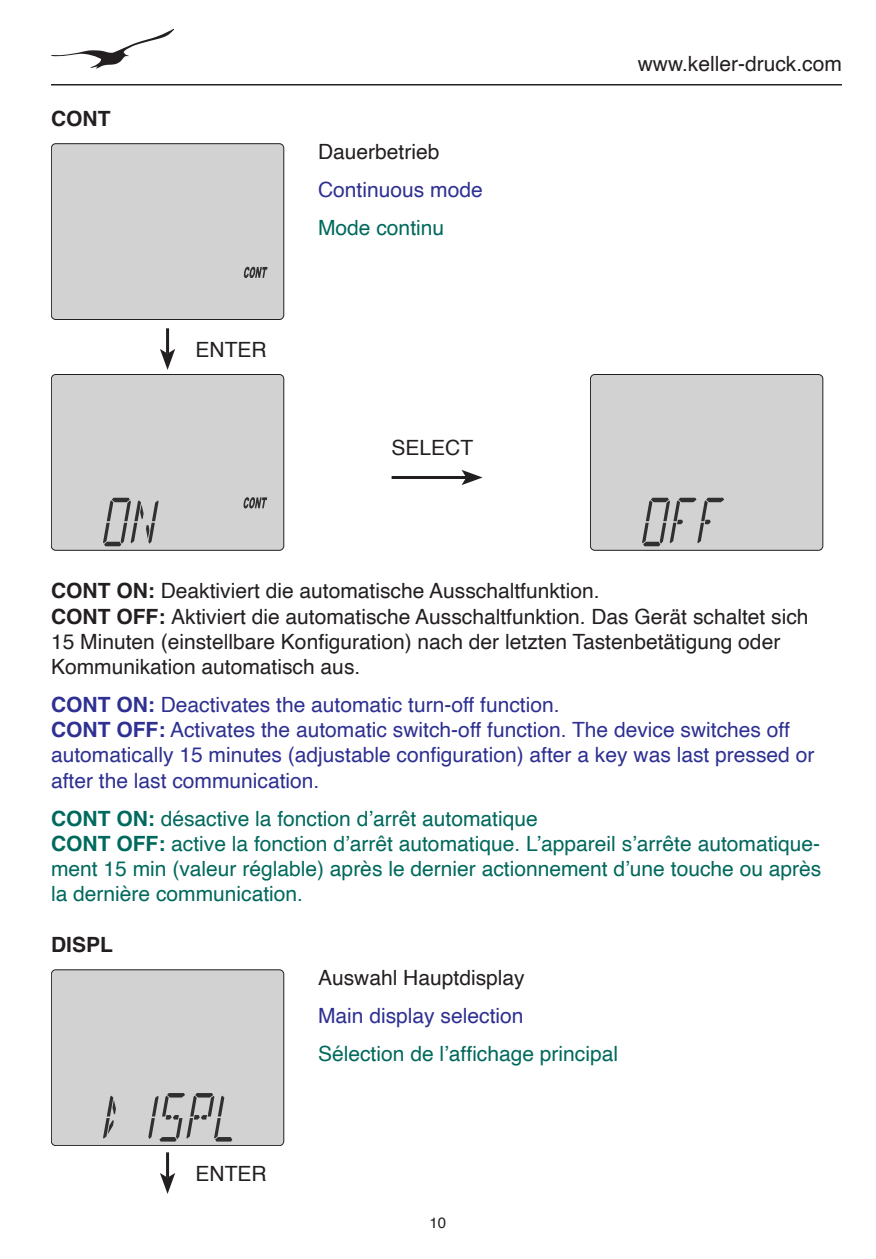
<style>
.page{position:relative;width:876px;height:1259px;background:#fff}
.page>*{position:absolute;margin:0;border:0;box-sizing:border-box;transform-origin:0 0}
.t1{font:21px/25.2px "Helvetica";color:#231f20}
.t2{font:21px/25.2px "Helvetica";color:#00695d}
.t3{font:21px/25.2px "Helvetica";color:#2e3092}
.t4{font:700 21px "Helvetica";color:#231f20}
.t5{font:15px "Helvetica";color:#231f20}
.s1{font-weight:700}
</style>
<div class="page">
<hr style="left:51px;top:84px;width:791px;height:1px;background:#231f20">
<svg style="left:51px;top:29px;width:123px;height:40px"></svg>
<div style="left:51px;top:143px;width:233px;height:177px;background:#d1d2d1"></div>
<hr style="left:166px;top:328px;width:3px;height:25px;background:#231f20">
<svg style="left:51px;top:349px;width:233px;height:201px"></svg>
<div style="left:590px;top:374px;width:233px;height:176px;background:#d1d2d1"></div>
<hr style="left:392px;top:476px;width:74px;height:3px;background:#231f20">
<svg style="left:462px;top:470px;width:21px;height:15px"></svg>
<div style="left:51px;top:969px;width:233px;height:177px;background:#d1d2d1"></div>
<hr style="left:166px;top:1152px;width:3px;height:25px;background:#231f20">
<svg style="left:160px;top:1173px;width:15px;height:21px"></svg>
<p class="t4" style="left:51px;top:106px;width:61px">CONT</p>
<p class="t1" style="left:196px;top:338px;width:73px">ENTER</p>
<p class="t1" style="left:318px;top:140px;width:123px">Dauerbetrieb</p>
<p class="t3" style="left:318px;top:178px;width:166px">Continuous mode</p>
<p class="t2" style="left:318px;top:216px;width:128px">Mode continu</p>
<p class="t1" style="left:392px;top:436px;width:83px">SELECT</p>
<p class="t1" style="left:638px;top:51px;width:206px">www.keller-druck.com</p>
<p class="t1" style="left:51px;top:579px;width:759px"><span class="s1">CONT ON:</span> Deaktiviert die automatische Ausschaltfunktion.<br><span class="s1">CONT OFF:</span> Aktiviert die automatische Ausschaltfunktion. Das Gerät schaltet sich 15 Minuten (einstellbare Konfiguration) nach der letzten Tastenbetätigung oder Kommunikation automatisch aus.</p>
<p class="t3" style="left:51px;top:692px;width:765px"><span class="s1">CONT ON:</span> Deactivates the automatic turn-off function.<br><span class="s1">CONT OFF:</span> Activates the automatic switch-off function. The device switches off automatically 15 minutes (adjustable configuration) after a key was last pressed or after the last communication.</p>
<p class="t2" style="left:51px;top:806px;width:772px"><span class="s1">CONT ON:</span> désactive la fonction d’arrêt automatique<br><span class="s1">CONT OFF:</span> active la fonction d’arrêt automatique. L’appareil s’arrête automatique&shy;ment 15 min (valeur réglable) après le dernier actionnement d’une touche ou après la dernière communication.</p>
<p class="t4" style="left:51px;top:932px;width:63px">DISPL</p>
<p class="t1" style="left:196px;top:1161px;width:73px">ENTER</p>
<p class="t1" style="left:318px;top:966px;width:208px">Auswahl Hauptdisplay</p>
<p class="t3" style="left:318px;top:1004px;width:207px">Main display selection</p>
<p class="t2" style="left:318px;top:1041px;width:301px">Sélection de l’affichage principal</p>
<p class="t5" style="left:430px;top:1210px;width:18px">10</p>
</div>
